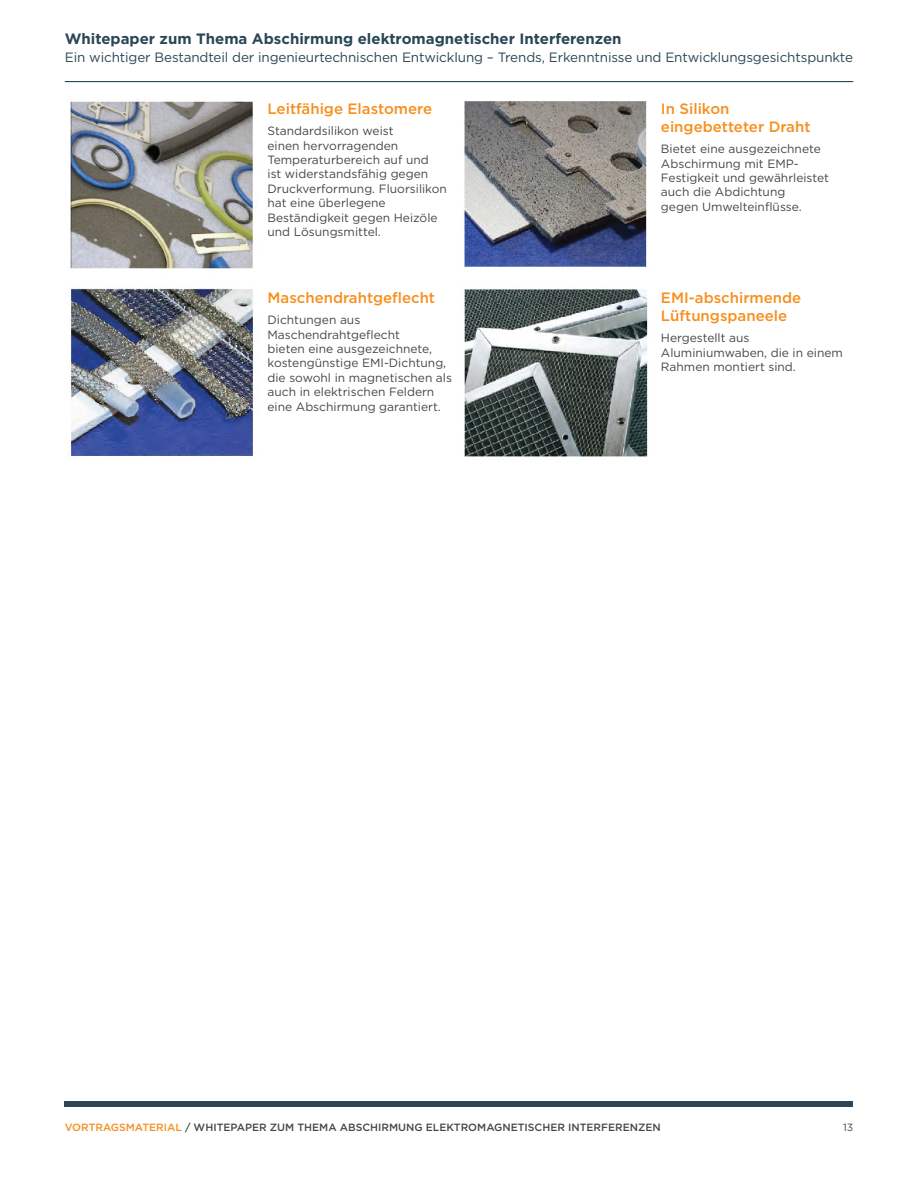
<style>
.page{position:relative;width:918px;height:1188px;background:#fff}
.page>*{position:absolute;margin:0;border:0;box-sizing:border-box;transform-origin:0 0}
.WP_Header_Subtitle{font:500 15px/18px "Gotham";color:#f68f1e}
.t1{font:700 15px "Gotham";color:#2b4756}
.t2{font:13.5px "Gotham";letter-spacing:-.01em;color:#2b4756}
.WP_Header_Subtitle-2{font:12px/14.4px "Gotham";color:#454647}
.t3{font:500 10.5px "Gotham";color:#454647}
.t4{font:10.5px "Gotham";color:#454647}
.s1{color:#f68f1e}
</style>
<div class="page">
<div style="left:65px;top:1101px;width:788px;height:6px;background:#2b4756"></div>
<hr style="left:65px;top:81px;width:788px;height:1px;background:#2b4756">
<img style="left:70px;top:101px;width:184px;height:168px">
<img style="left:463px;top:101px;width:184px;height:167px">
<img style="left:70px;top:288px;width:183px;height:168px">
<img style="left:464px;top:289px;width:184px;height:168px">
<p class="t1" style="left:65px;top:29px;width:558px">Whitepaper zum Thema Abschirmung elektromagnetischer Interferenzen</p>
<p class="t2" style="left:65px;top:48px;width:790px">Ein wichtiger Bestandteil der ingenieurtechnischen Entwicklung – Trends, Erkenntnisse und Entwicklungsgesichtspunkte</p>
<p class="WP_Header_Subtitle" style="left:268px;top:100px;width:166px">Leitfähige Elastomere</p>
<p class="WP_Header_Subtitle-2" style="left:268px;top:123px;width:181px">Standardsilikon weist<br>einen hervorragenden<br>Temperaturbereich auf und<br>ist widerstandsfähig gegen<br>Druckverformung. Fluorsilikon hat eine überlegene<br>Beständigkeit gegen Heizöle und Lösungsmittel.</p>
<p class="WP_Header_Subtitle" style="left:268px;top:289px;width:169px">Maschendrahtgeflecht</p>
<p class="WP_Header_Subtitle-2" style="left:268px;top:312px;width:186px">Dichtungen aus<br>Maschendrahtgeflecht<br>bieten eine ausgezeichnete, kostengünstige EMI-Dichtung, die sowohl in magnetischen als auch in elektrischen Feldern eine Abschirmung garantiert.</p>
<p class="WP_Header_Subtitle" style="left:661px;top:100px;width:151px">In Silikon eingebetteter Draht</p>
<p class="WP_Header_Subtitle-2" style="left:661px;top:141px;width:170px">Bietet eine ausgezeichnete<br>Abschirmung mit EMP-<br>Festigkeit und gewährleistet auch die Abdichtung<br>gegen Umwelteinflüsse.</p>
<p class="WP_Header_Subtitle" style="left:661px;top:289px;width:142px">EMI-abschirmende<br>Lüftungspaneele</p>
<p class="WP_Header_Subtitle-2" style="left:661px;top:330px;width:183px">Hergestellt aus<br>Aluminiumwaben, die in einem<br>Rahmen montiert sind.</p>
<p class="t3" style="left:65px;top:1120px;width:597px"><span class="s1">VORTRAGSMATERIAL</span> / WHITEPAPER ZUM THEMA ABSCHIRMUNG ELEKTROMAGNETISCHER INTERFERENZEN</p>
<p class="t4" style="left:843px;top:1121px;width:11px">13</p>
</div>
